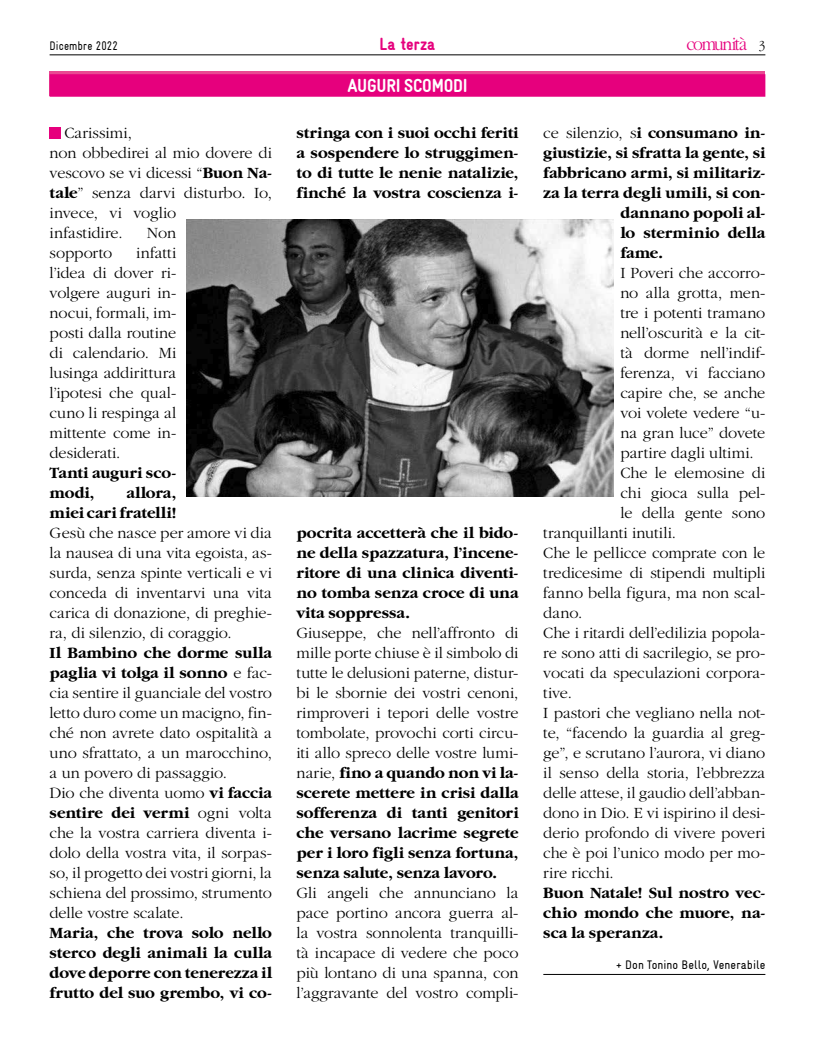
<style>
.page{position:relative;width:815px;height:1063px;background:#fff}
.page>*{position:absolute;margin:0;border:0;box-sizing:border-box;transform-origin:0 0}
.t1{font:300 19.38px "Garamond";letter-spacing:-.07em;color:#e6007d;scale:.9 1}
.t2{font:900 18.75px "Gravur Condensed";letter-spacing:-.015em;color:#fff}
.t3{font:900 17.5px "Gravur Condensed";color:#e6007d}
.t4{font:300 16.25px/20px "Garamond";color:#000;text-align:justify}
.t5{font:700 16.25px/20px "Garamond";letter-spacing:.005em;color:#000;text-align:justify}
.t6{font:12.5px "Gravur Condensed";letter-spacing:.005em;color:#000}
.t7{font:12.5px "Gravur Condensed";letter-spacing:.005em;color:#000;scale:.9 1}
.s1{font-size:14.38px;color:#000}
.s2{font-weight:700}
.s3{font-weight:300}
</style>
<div class="page">
<hr style="left:50px;top:55px;width:715px;height:1px;background:#000">
<div style="left:50px;top:127px;width:11px;height:11px;background:#e6007d"></div>
<hr style="left:543px;top:974px;width:222px;height:1px;background:#000">
<div style="left:50px;top:71px;width:715px;height:25px;background:#e94993"></div>
<div style="left:50px;top:74px;width:715px;height:23px;background:#e6007d"></div>
<img style="left:187px;top:219px;width:426px;height:277px">
<p class="t7" style="left:50px;top:38px;width:77px">Dicembre 2022</p>
<p class="t3" style="left:380px;top:34px;width:57px">La terza</p>
<p class="t1" style="left:686px;top:33px;width:89px">comunità <span class="s1">3</span></p>
<p class="t4" style="left:50px;top:123px;width:224px;text-align:left;text-indent:15px">Carissimi,<br>non obbedirei al mio dovere di vescovo se vi dicessi “<span class="s2">Buon Na&shy;tale</span>” senza darvi disturbo. Io, invece, vi voglio<br>infastidire.</p>
<p class="t4" style="left:147px;top:223px;width:31px">Non</p>
<p class="t4" style="left:50px;top:243px;width:128px;text-indent:87px">infatti l’idea di dover ri&shy;volgere auguri in&shy;nocui, formali, im&shy;posti dalla routine di calendario. Mi lusinga addirittura l’ipotesi che qual&shy;cuno li respinga al mittente come in&shy;desiderati.</p>
<p class="t5" style="left:50px;top:463px;width:128px">Tanti auguri sco&shy;modi,</p>
<p class="t4" style="left:50px;top:243px;width:64px">sopporto</p>
<p class="t5" style="left:50px;top:483px;width:128px;text-align:right">allora,<br>miei cari fratelli!</p>
<p class="t4" style="left:50px;top:523px;width:224px">Gesù che nasce per amore vi dia la nausea di una vita egoista, as&shy;surda, senza spinte verticali e vi conceda di inventarvi una vita carica di donazione, di preghie&shy;ra, di silenzio, di coraggio.</p>
<p class="t4" style="left:50px;top:643px;width:224px;text-align:left"><span class="s2">Il Bambino che dorme sulla paglia vi tolga il sonno</span> e fac&shy;cia sentire il guanciale del vostro letto duro come un macigno, fin&shy;ché non avrete dato ospitalità a uno sfrattato, a un marocchino, a un povero di passaggio.<br>Dio che diventa uomo <span class="s2">vi faccia sentire dei vermi</span> ogni volta che la vostra carriera diventa i&shy;dolo della vostra vita, il sorpas&shy;so, il progetto dei vostri giorni, la schiena del prossimo, strumento delle vostre scalate.</p>
<p class="t5" style="left:50px;top:924px;width:224px">Maria, che trova solo nello sterco degli animali la culla dove deporre con tenerezza il frutto del suo grembo, vi co-</p>
<p class="t2" style="left:347px;top:75px;width:122px">AUGURI SCOMODI</p>
<p class="t5" style="left:296px;top:124px;width:224px">stringa con i suoi occhi feriti a sospendere lo struggimen&shy;to di tutte le nenie natalizie, finché la vostra coscienza i-</p>
<p class="t5" style="left:296px;top:524px;width:224px">pocrita accetterà che il bido&shy;ne della spazzatura, l’incene&shy;ritore di una clinica diventi&shy;no tomba senza croce di una vita soppressa.</p>
<p class="t4" style="left:296px;top:624px;width:224px">Giuseppe, che nell’affronto di mille porte chiuse è il simbolo di tutte le delusioni paterne, distur&shy;bi le sbornie dei vostri cenoni, rimproveri i tepori delle vostre tombolate, provochi corti circu&shy;iti allo spreco delle vostre lumi&shy;narie, <span class="s2">fino a quando non vi la&shy;scerete mettere in crisi dalla sofferenza di tanti genitori che versano lacrime segrete per i loro figli senza fortuna, senza salute, senza lavoro.</span></p>
<p class="t4" style="left:296px;top:884px;width:224px">Gli angeli che annunciano la pace portino ancora guerra al&shy;la vostra sonnolenta tranquilli&shy;tà incapace di vedere che poco più lontano di una spanna, con l’aggravante del vostro compli-</p>
<p class="t5" style="left:543px;top:123px;width:224px"><span class="s3">ce silenzio, s</span>i consumano in-</p>
<p class="t5" style="left:543px;top:143px;width:224px">giustizie, si sfratta la gente, si</p>
<p class="t5" style="left:543px;top:163px;width:224px">fabbricano armi, si militariz-</p>
<p class="t5" style="left:543px;top:183px;width:224px">za la terra degli umili, si con-</p>
<p class="t5" style="left:620px;top:203px;width:146px">dannano popoli al-</p>
<p class="t5" style="left:620px;top:223px;width:146px">lo sterminio della</p>
<p class="t5" style="left:620px;top:243px;width:44px">fame.</p>
<p class="t4" style="left:620px;top:263px;width:146px">I Poveri che accorro-</p>
<p class="t4" style="left:620px;top:283px;width:146px">no alla grotta, men-</p>
<p class="t4" style="left:620px;top:303px;width:146px">tre i potenti tramano</p>
<p class="t4" style="left:620px;top:323px;width:146px">nell’oscurità e la cit-</p>
<p class="t4" style="left:620px;top:343px;width:146px">tà dorme nell’indif-</p>
<p class="t4" style="left:620px;top:363px;width:146px">ferenza, vi facciano</p>
<p class="t4" style="left:620px;top:383px;width:147px">capire che, se anche</p>
<p class="t4" style="left:620px;top:403px;width:146px">voi volete vedere “u-</p>
<p class="t4" style="left:620px;top:423px;width:146px">na gran luce” dovete</p>
<p class="t4" style="left:620px;top:443px;width:135px">partire dagli ultimi.</p>
<p class="t4" style="left:620px;top:463px;width:146px">Che le elemosine di</p>
<p class="t4" style="left:620px;top:483px;width:146px">chi gioca sulla pel-</p>
<p class="t4" style="left:620px;top:503px;width:146px">le della gente sono</p>
<p class="t4" style="left:543px;top:523px;width:134px">tranquillanti inutili.</p>
<p class="t4" style="left:543px;top:543px;width:224px">Che le pellicce comprate con le</p>
<p class="t4" style="left:543px;top:563px;width:224px">tredicesime di stipendi multipli</p>
<p class="t4" style="left:543px;top:583px;width:224px">fanno bella figura, ma non scal-</p>
<p class="t4" style="left:543px;top:603px;width:40px">dano.</p>
<p class="t4" style="left:543px;top:623px;width:224px">Che i ritardi dell’edilizia popola-</p>
<p class="t4" style="left:543px;top:643px;width:224px">re sono atti di sacrilegio, se pro-</p>
<p class="t4" style="left:543px;top:663px;width:224px">vocati da speculazioni corpora-</p>
<p class="t4" style="left:543px;top:683px;width:30px">tive.</p>
<p class="t4" style="left:543px;top:703px;width:224px">I pastori che vegliano nella not-</p>
<p class="t4" style="left:543px;top:723px;width:224px">te, “facendo la guardia al greg-</p>
<p class="t4" style="left:543px;top:743px;width:224px">ge”, e scrutano l’aurora, vi diano</p>
<p class="t4" style="left:543px;top:763px;width:224px">il senso della storia, l’ebbrezza</p>
<p class="t4" style="left:543px;top:784px;width:224px">delle attese, il gaudio dell’abban-</p>
<p class="t4" style="left:543px;top:804px;width:224px">dono in Dio. E vi ispirino il desi-</p>
<p class="t4" style="left:543px;top:824px;width:224px">derio profondo di vivere poveri</p>
<p class="t4" style="left:543px;top:844px;width:224px">che è poi l’unico modo per mo-</p>
<p class="t4" style="left:543px;top:864px;width:72px">rire ricchi.</p>
<p class="t5" style="left:543px;top:883px;width:224px">Buon Natale! Sul nostro vec&shy;chio mondo che muore, na&shy;sca la speranza.</p>
<p class="t6" style="left:616px;top:957px;width:151px">+ Don Tonino Bello, Venerabile</p>
</div>
